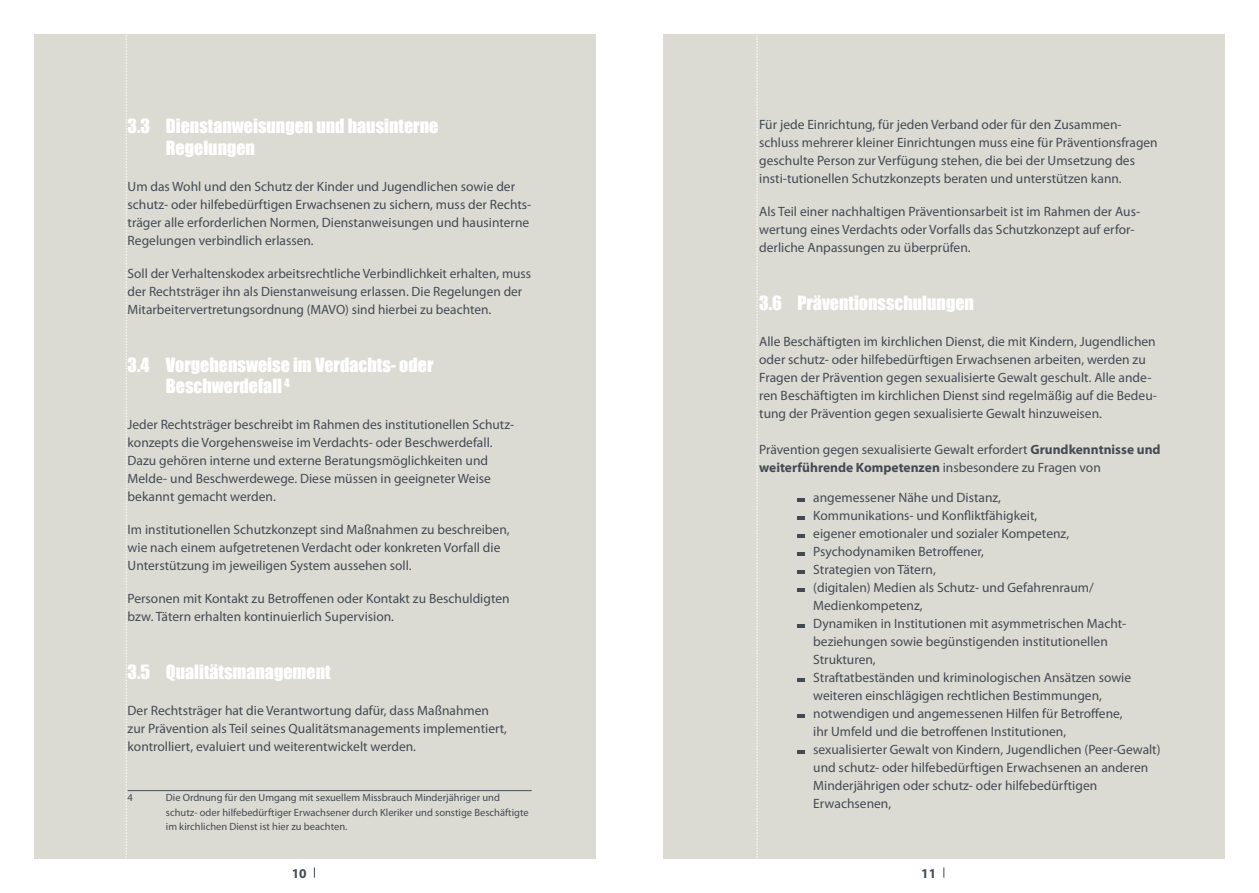
<style>
.page{position:relative;width:1259px;height:893px;background:#fff}
.page>*{position:absolute;margin:0;border:0;box-sizing:border-box;transform-origin:0 0}
.subline_12{font:18px "Impact";color:#fff}
.copy_myriad_10{font:13.5px/18px "Myriad Pro";color:#444a54}
.t1{font:700 13.5px "Myriad Pro";color:#444a54}
.quellenangabe{font:10.5px/14.2px "Myriad Pro";color:#444a54}
.s1{font-weight:700}
</style>
<div class="page">
<div style="left:34px;top:34px;width:561px;height:825px;background:#dcdbd3"></div>
<div style="left:663px;top:34px;width:562px;height:825px;background:#dcdbd3"></div>
<svg style="left:126px;top:35px;width:1px;height:823px"></svg>
<svg style="left:756px;top:35px;width:1px;height:823px"></svg>
<svg style="left:797px;top:498px;width:7px;height:4px"></svg>
<svg style="left:797px;top:516px;width:7px;height:4px"></svg>
<svg style="left:797px;top:534px;width:7px;height:4px"></svg>
<svg style="left:797px;top:552px;width:7px;height:4px"></svg>
<svg style="left:797px;top:570px;width:7px;height:4px"></svg>
<svg style="left:797px;top:588px;width:7px;height:4px"></svg>
<svg style="left:797px;top:624px;width:7px;height:4px"></svg>
<svg style="left:797px;top:678px;width:7px;height:4px"></svg>
<svg style="left:797px;top:714px;width:7px;height:4px"></svg>
<svg style="left:797px;top:750px;width:7px;height:4px"></svg>
<hr style="left:128px;top:790px;width:403px;height:1px;background:#444a54">
<p class="subline_12" style="left:128px;top:112px;width:312px">3.3 Dienstanweisungen und hausinterne</p>
<p class="subline_12" style="left:166px;top:134px;width:91px">Regelungen</p>
<p class="copy_myriad_10" style="left:128px;top:177px;width:405px">Um das Wohl und den Schutz der Kinder und Jugendlichen sowie der schutz- oder hilfebedürftigen Erwachsenen zu sichern, muss der Rechts&shy;träger alle erforderlichen Normen, Dienstanweisungen und hausinterne Regelungen verbindlich erlassen.</p>
<p class="copy_myriad_10" style="left:128px;top:264px;width:405px">Soll der Verhaltenskodex arbeitsrechtliche Verbindlichkeit erhalten, muss der Rechtsträger ihn als Dienstanweisung erlassen. Die Regelungen der<br>Mitarbeitervertretungsordnung (MAVO) sind hierbei zu beachten.</p>
<p class="copy_myriad_10" style="left:759px;top:115px;width:364px">Für jede Einrichtung, für jeden Verband oder für den Zusammen-</p>
<p class="copy_myriad_10" style="left:759px;top:133px;width:400px">schluss mehrerer kleiner Einrichtungen muss eine für Präventionsfragen geschulte Person zur Verfügung stehen, die bei der Umsetzung des insti-tutionellen Schutzkonzepts beraten und unterstützen kann.</p>
<p class="copy_myriad_10" style="left:759px;top:202px;width:382px">Als Teil einer nachhaltigen Präventionsarbeit ist im Rahmen der Aus-</p>
<p class="copy_myriad_10" style="left:759px;top:220px;width:377px">wertung eines Verdachts oder Vorfalls das Schutzkonzept auf erfor-</p>
<p class="copy_myriad_10" style="left:759px;top:238px;width:213px">derliche Anpassungen zu überprüfen.</p>
<p class="subline_12" style="left:759px;top:289px;width:216px">3.6 Präventionsschulungen</p>
<p class="copy_myriad_10" style="left:759px;top:332px;width:398px">Alle Beschäftigten im kirchlichen Dienst, die mit Kindern, Jugendlichen oder schutz- oder hilfebedürftigen Erwachsenen arbeiten, werden zu</p>
<p class="copy_myriad_10" style="left:759px;top:368px;width:399px">Fragen der Prävention gegen sexualisierte Gewalt geschult. Alle ande&shy;ren Beschäftigten im kirchlichen Dienst sind regelmäßig auf die Bedeu&shy;tung der Prävention gegen sexualisierte Gewalt hinzuweisen.</p>
<p class="copy_myriad_10" style="left:759px;top:440px;width:403px">Prävention gegen sexualisierte Gewalt erfordert <span class="s1">Grundkenntnisse und weiterführende Kompetenzen</span> insbesondere zu Fragen von</p>
<p class="copy_myriad_10" style="left:813px;top:488px;width:189px">angemessener Nähe und Distanz,</p>
<p class="copy_myriad_10" style="left:813px;top:506px;width:226px">Kommunikations- und Konfliktfähigkeit,</p>
<p class="copy_myriad_10" style="left:813px;top:524px;width:257px">eigener emotionaler und sozialer Kompetenz,</p>
<p class="copy_myriad_10" style="left:813px;top:542px;width:172px">Psychodynamiken Betroffener,</p>
<p class="copy_myriad_10" style="left:813px;top:560px;width:124px">Strategien von Tätern,</p>
<p class="copy_myriad_10" style="left:813px;top:578px;width:282px">(digitalen) Medien als Schutz- und Gefahrenraum/<br>Medienkompetenz,</p>
<p class="copy_myriad_10" style="left:813px;top:614px;width:315px">Dynamiken in Institutionen mit asymmetrischen Macht&shy;beziehungen sowie begünstigenden institutionellen</p>
<p class="copy_myriad_10" style="left:813px;top:650px;width:64px">Strukturen,</p>
<p class="copy_myriad_10" style="left:813px;top:668px;width:319px">Straftatbeständen und kriminologischen Ansätzen sowie weiteren einschlägigen rechtlichen Bestimmungen,</p>
<p class="copy_myriad_10" style="left:813px;top:704px;width:311px">notwendigen und angemessenen Hilfen für Betroffene,</p>
<p class="copy_myriad_10" style="left:813px;top:722px;width:254px">ihr Umfeld und die betroffenen Institutionen,</p>
<p class="copy_myriad_10" style="left:813px;top:740px;width:349px">sexualisierter Gewalt von Kindern, Jugendlichen (Peer-Gewalt) und schutz- oder hilfebedürftigen Erwachsenen an anderen<br>Minderjährigen oder schutz- oder hilfebedürftigen</p>
<p class="copy_myriad_10" style="left:813px;top:794px;width:79px">Erwachsenen,</p>
<p class="subline_12" style="left:128px;top:350px;width:307px">3.4 Vorgehensweise im Verdachts- oder</p>
<p class="subline_12" style="left:166px;top:372px;width:125px">Beschwerdefall <sup>4</sup></p>
<p class="copy_myriad_10" style="left:128px;top:415px;width:388px">Jeder Rechtsträger beschreibt im Rahmen des institutionellen Schutz&shy;konzepts die Vorgehensweise im Verdachts- oder Beschwerdefall.</p>
<p class="copy_myriad_10" style="left:128px;top:451px;width:362px">Dazu gehören interne und externe Beratungsmöglichkeiten und</p>
<p class="copy_myriad_10" style="left:128px;top:469px;width:365px">Melde- und Beschwerdewege. Diese müssen in geeigneter Weise</p>
<p class="copy_myriad_10" style="left:128px;top:487px;width:150px">bekannt gemacht werden.</p>
<p class="copy_myriad_10" style="left:128px;top:520px;width:383px">Im institutionellen Schutzkonzept sind Maßnahmen zu beschreiben, wie nach einem aufgetretenen Verdacht oder konkreten Vorfall die<br>Unterstützung im jeweiligen System aussehen soll.</p>
<p class="copy_myriad_10" style="left:128px;top:589px;width:383px">Personen mit Kontakt zu Betroffenen oder Kontakt zu Beschuldigten bzw. Tätern erhalten kontinuierlich Supervision.</p>
<p class="subline_12" style="left:128px;top:658px;width:204px">3.5 Qualitätsmanagement</p>
<p class="copy_myriad_10" style="left:128px;top:701px;width:363px">Der Rechtsträger hat die Verantwortung dafür, dass Maßnahmen</p>
<p class="copy_myriad_10" style="left:128px;top:719px;width:381px">zur Prävention als Teil seines Qualitätsmanagements implementiert, kontrolliert, evaluiert und weiterentwickelt werden.</p>
<p class="quellenangabe" style="left:128px;top:791px;width:7px">4</p>
<p class="quellenangabe" style="left:166px;top:791px;width:364px">Die Ordnung für den Umgang mit sexuellem Missbrauch Minderjähriger und schutz- oder hilfebedürftiger Erwachsener durch Kleriker und sonstige Beschäftigte im kirchlichen Dienst ist hier zu beachten.</p>
<p class="t1" style="left:292px;top:864px;width:16px">10</p>
<p class="t1" style="left:921px;top:864px;width:16px">11</p>
</div>
